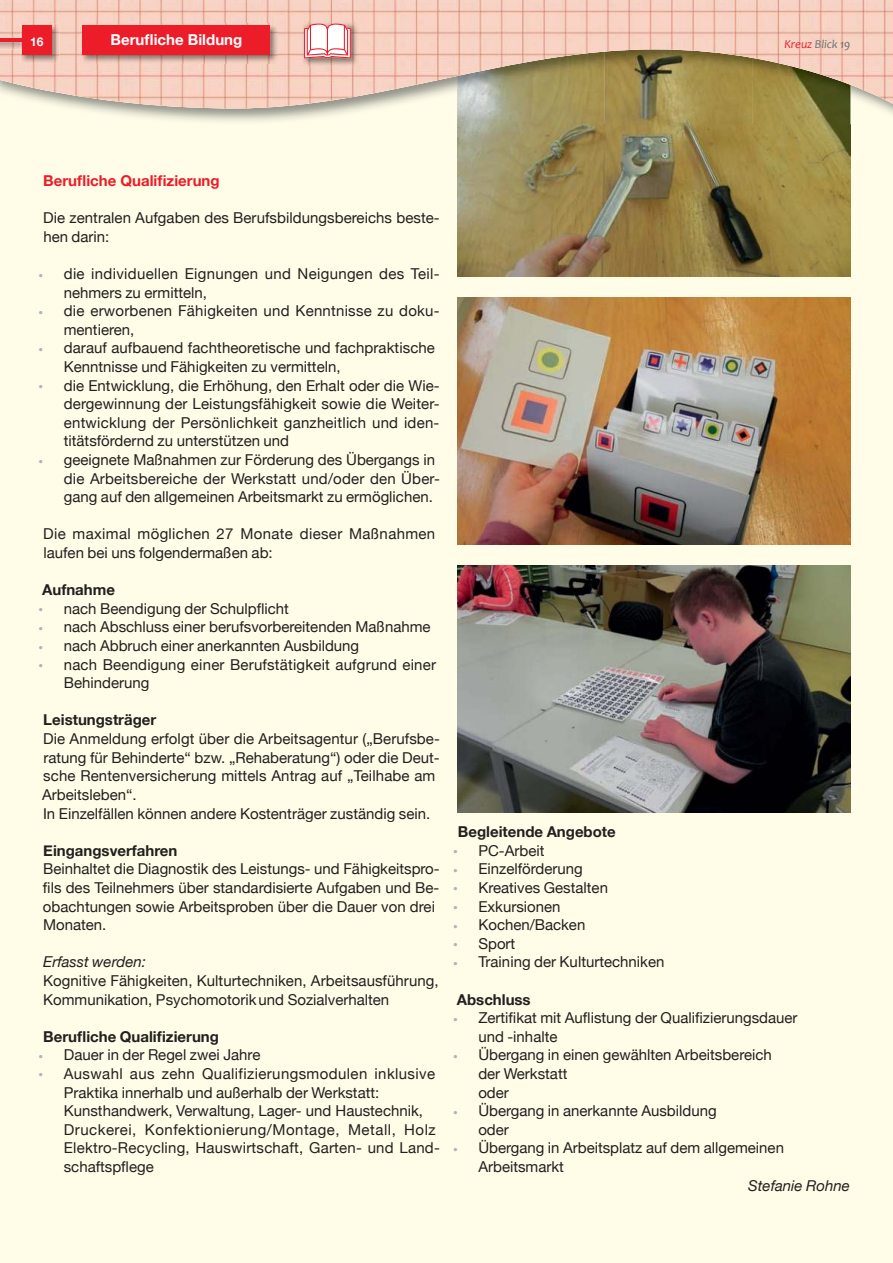
<style>
.page{position:relative;width:893px;height:1263px;background:#fffde8}
.page>*{position:absolute;margin:0;border:0;box-sizing:border-box;transform-origin:0 0}
.t1{font:15px/18.6px "Helvetica Neue";color:#221f1f}
.t2{font:700 15px "Helvetica Neue";color:#221f1f}
.t3{font:15px/18.6px "Helvetica Neue";letter-spacing:.025em;color:#221f1f}
.t4{font:15px/18.6px "Helvetica Neue";letter-spacing:.02em;color:#221f1f}
.t5{font:italic 15px "Helvetica Neue";color:#221f1f}
.t6{font:700 15px "Helvetica Neue";color:#ed1c29}
.t7{font:700 15px "Helvetica Neue";color:#fff}
.t8{font:italic 12px "Candara";color:#6c6e70}
.t9{font:700 12px "Helvetica Neue";color:#fff}
.s1{color:#ed1c29}
.s2{color:#b1b3b5}
</style>
<div class="page">
<img style="left:457px;top:125px;width:393px;height:151px">
<img style="left:457px;top:298px;width:393px;height:246px">
<img style="left:457px;top:566px;width:393px;height:246px">
<img style="left:78px;top:108px;width:815px;height:17px">
<img style="left:457px;top:108px;width:147px;height:17px">
<img style="left:604px;top:108px;width:148px;height:17px">
<img style="left:752px;top:108px;width:98px;height:17px">
<img style="left:0;top:0;width:893px;height:108px">
<img style="left:81px;top:24px;width:197px;height:39px">
<div style="left:83px;top:26px;width:187px;height:29px;background:#ed1c29"></div>
<img style="left:0;top:37px;width:20px;height:12px">
<hr style="left:0;top:39px;width:25px;height:3px;background:#ed1c29">
<img style="left:20px;top:24px;width:40px;height:39px">
<svg style="left:20px;top:37px;width:2px;height:12px"></svg>
<div style="left:22px;top:26px;width:30px;height:29px;background:#ed1c29"></div>
<img style="left:302px;top:22px;width:56px;height:44px">
<svg style="left:304px;top:24px;width:47px;height:34px;background:#f8c4c6"></svg>
<p class="t9" style="left:30px;top:33px;width:15px">16</p>
<p class="t7" style="left:111px;top:28px;width:133px">Berufliche Bildung</p>
<p class="t8" style="left:784px;top:40px;width:68px"><span class="s1">Kreuz</span> Blick 19</p>
<p class="t6" style="left:43px;top:169px;width:178px">Berufliche Qualifizierung</p>
<p class="t1" style="left:43px;top:209px;width:398px">Die zentralen Aufgaben des Berufsbildungsbereichs beste&shy;hen darin:</p>
<p class="t4" style="left:64px;top:265px;width:377px;text-indent:-25px"><span class="s2">•</span> die individuellen Eignungen und Neigungen des Teil&shy;nehmers zu ermitteln,</p>
<p class="t1" style="left:64px;top:302px;width:377px;text-indent:-25px"><span class="s2">•</span> die erworbenen Fähigkeiten und Kenntnisse zu doku&shy;mentieren,</p>
<p class="t1" style="left:64px;top:340px;width:373px;text-indent:-25px"><span class="s2">•</span> darauf aufbauend fachtheoretische und fachpraktische<br>Kenntnisse und Fähigkeiten zu vermitteln,</p>
<p class="t1" style="left:64px;top:377px;width:377px;text-align:justify;text-indent:-25px"><span class="s2">•</span> die Entwicklung, die Erhöhung, den Erhalt oder die Wie&shy;dergewinnung der Leistungsfähigkeit sowie die Weiter&shy;entwicklung der Persönlichkeit ganzheitlich und iden&shy;titätsfördernd zu unterstützen und</p>
<p class="t1" style="left:64px;top:451px;width:378px;text-indent:-25px"><span class="s2">•</span> geeignete Maßnahmen zur Förderung des Übergangs in die Arbeitsbereiche der Werkstatt und/oder den Über&shy;gang auf den allgemeinen Arbeitsmarkt zu ermöglichen.</p>
<p class="t3" style="left:43px;top:526px;width:394px">Die maximal möglichen 27 Monate dieser Maßnahmen laufen bei uns folgendermaßen ab:</p>
<p class="t2" style="left:42px;top:578px;width:74px">Aufnahme</p>
<p class="t1" style="left:38px;top:600px;width:252px"><span class="s2">•</span> nach Beendigung der Schulpflicht</p>
<p class="t1" style="left:38px;top:619px;width:394px"><span class="s2">•</span> nach Abschluss einer berufsvorbereitenden Maßnahme</p>
<p class="t1" style="left:38px;top:637px;width:322px"><span class="s2">•</span> nach Abbruch einer anerkannten Ausbildung</p>
<p class="t1" style="left:64px;top:656px;width:374px;text-indent:-25px"><span class="s2">•</span> nach Beendigung einer Berufstätigkeit aufgrund einer<br>Behinderung</p>
<p class="t2" style="left:43px;top:708px;width:115px">Leistungsträger</p>
<p class="t1" style="left:42px;top:730px;width:399px">Die Anmeldung erfolgt über die Arbeitsagentur („Berufsbe&shy;ratung für Behinderte“ bzw. „Rehaberatung“) oder die Deut&shy;sche Rentenversicherung mittels Antrag auf „Teilhabe am Arbeitsleben“.<br>In Einzelfällen können andere Kostenträger zuständig sein.</p>
<p class="t2" style="left:43px;top:838px;width:136px">Eingangsverfahren</p>
<p class="t1" style="left:43px;top:860px;width:398px">Beinhaltet die Diagnostik des Leistungs- und Fähigkeitspro&shy;fils des Teilnehmers über standardisierte Aufgaben und Be&shy;obachtungen sowie Arbeitsproben über die Dauer von drei Monaten.</p>
<p class="t5" style="left:43px;top:956px;width:104px">Erfasst werden:</p>
<p class="t1" style="left:43px;top:972px;width:397px">Kognitive Fähigkeiten, Kulturtechniken, Arbeitsausführung,<br>Kommunikation, Psychomotorik und Sozialverhalten</p>
<p class="t2" style="left:43px;top:1024px;width:177px">Berufliche Qualifizierung</p>
<p class="t1" style="left:38px;top:1046px;width:224px"><span class="s2">•</span> Dauer in der Regel zwei Jahre</p>
<p class="t1" style="left:64px;top:1065px;width:378px;text-indent:-25px"><span class="s2">•</span> Auswahl aus zehn Qualifizierungsmodulen inklusive Praktika innerhalb und außerhalb der Werkstatt:<br>Kunsthandwerk, Verwaltung, Lager- und Haustechnik, Druckerei, Konfektionierung/Montage, Metall, Holz Elektro-Recycling, Hauswirtschaft, Garten- und Land&shy;schaftspflege</p>
<p class="t2" style="left:458px;top:820px;width:159px">Begleitende Angebote</p>
<p class="t1" style="left:453px;top:841px;width:93px"><span class="s2">•</span> PC-Arbeit</p>
<p class="t1" style="left:453px;top:860px;width:131px"><span class="s2">•</span> Einzelförderung</p>
<p class="t1" style="left:453px;top:879px;width:157px"><span class="s2">•</span> Kreatives Gestalten</p>
<p class="t1" style="left:453px;top:898px;width:109px"><span class="s2">•</span> Exkursionen</p>
<p class="t1" style="left:453px;top:916px;width:134px"><span class="s2">•</span> Kochen/Backen</p>
<p class="t1" style="left:453px;top:934px;width:64px"><span class="s2">•</span> Sport</p>
<p class="t1" style="left:453px;top:953px;width:213px"><span class="s2">•</span> Training der Kulturtechniken</p>
<p class="t2" style="left:457px;top:987px;width:75px">Abschluss</p>
<p class="t1" style="left:478px;top:1009px;width:321px;text-indent:-25px"><span class="s2">•</span> Zertifikat mit Auflistung der Qualifizierungsdauer und -inhalte</p>
<p class="t1" style="left:478px;top:1046px;width:295px;text-indent:-25px"><span class="s2">•</span> Übergang in einen gewählten Arbeitsbereich der Werkstatt<br>oder</p>
<p class="t1" style="left:478px;top:1102px;width:240px;text-indent:-25px"><span class="s2">•</span> Übergang in anerkannte Ausbildung oder</p>
<p class="t1" style="left:478px;top:1139px;width:307px;text-indent:-26px"><span class="s2">•</span> Übergang in Arbeitsplatz auf dem allgemeinen<br>Arbeitsmarkt</p>
<p class="t5" style="left:748px;top:1179px;width:103px">Stefanie Rohne</p>
</div>
